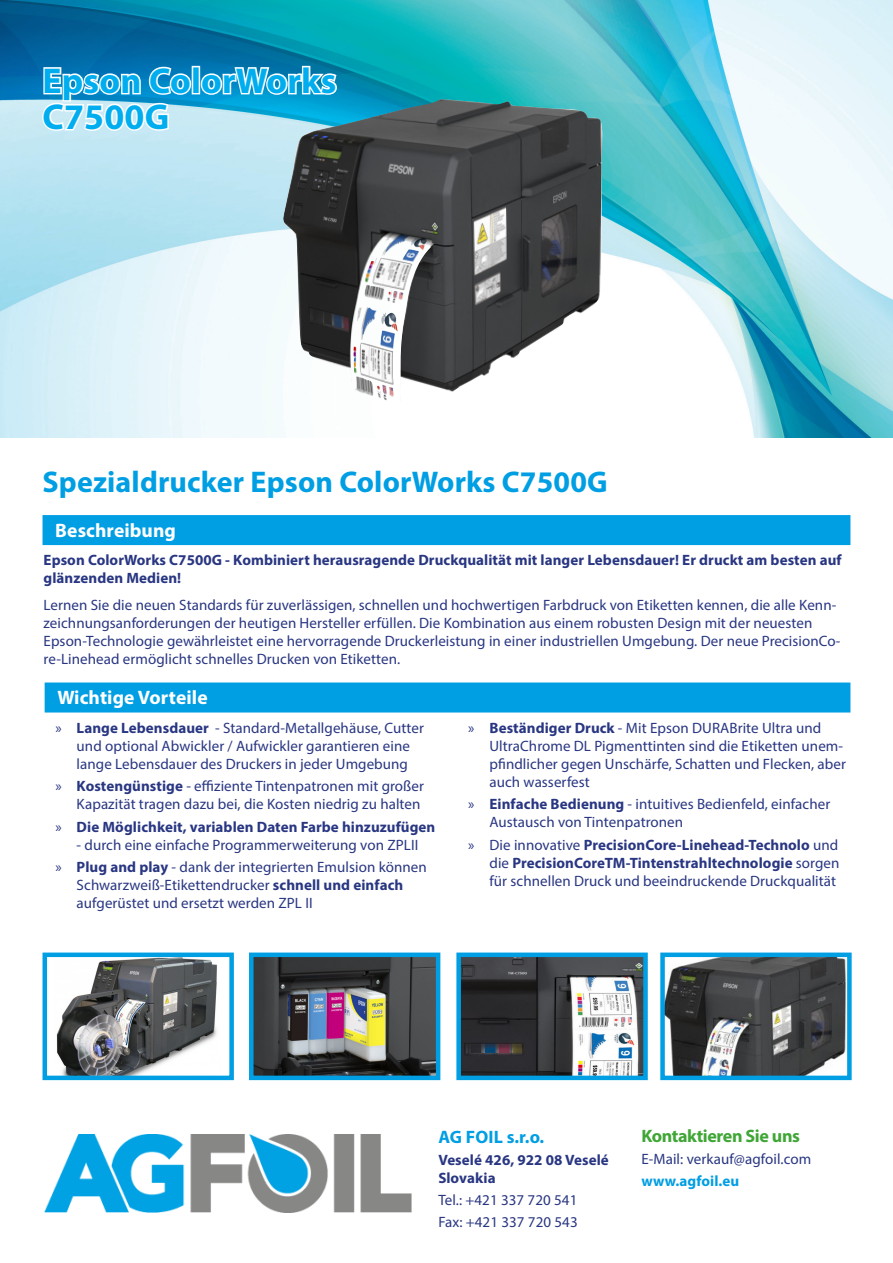
<style>
.page{position:relative;width:893px;height:1263px;background:#fff}
.page>*{position:absolute;margin:0;border:0;box-sizing:border-box;transform-origin:0 0}
.t1{font:700 36px/36px "Myriad Pro";letter-spacing:.005em;color:#00aeef}
.Nadpis1{font:700 30px "Myriad Pro";letter-spacing:.005em;color:#009ee3}
.Nadpis2{font:700 19.5px "Myriad Pro";letter-spacing:.005em;color:#fff}
.t2{font:700 18px "Myriad Pro";letter-spacing:-.02em;color:#40a636}
.t3{font:700 18px "Myriad Pro";letter-spacing:.005em;color:#009ee3}
.t4{font:15px/18px "Myriad Pro";letter-spacing:.005em;color:#293682}
.t5{font:700 15px/18px "Myriad Pro";letter-spacing:.005em;color:#293682}
.t6{font:700 15px "Myriad Pro";letter-spacing:.005em;color:#009ee3}
.s1{font-weight:700}
.s2{font-weight:400}
</style>
<div class="page">
<img style="left:0;top:0;width:893px;height:438px">
<img style="left:44px;top:1135px;width:367px;height:77px">
<div style="left:192px;top:66px;width:8px;height:28px;border:3px solid #fff"></div>
<svg style="left:199px;top:16px;width:139px;height:117px;background:#3ca8c6"></svg>
<svg style="left:41px;top:65px;width:152px;height:72px"></svg>
<img style="left:282px;top:99px;width:321px;height:293px">
<div style="left:43px;top:515px;width:807px;height:30px;background:#009ee3"></div>
<img style="left:55px;top:957px;width:164px;height:118px">
<div style="left:43px;top:952px;width:191px;height:128px;border:4px solid #009ee3"></div>
<img style="left:254px;top:957px;width:181px;height:118px">
<div style="left:249px;top:952px;width:191px;height:128px;border:4px solid #009ee3"></div>
<img style="left:665px;top:957px;width:180px;height:118px">
<div style="left:660px;top:952px;width:192px;height:128px;border:4px solid #009ee3"></div>
<img style="left:461px;top:957px;width:182px;height:118px">
<div style="left:456px;top:952px;width:192px;height:128px;border:4px solid #009ee3"></div>
<div style="left:45px;top:682px;width:805px;height:30px;background:#009ee3"></div>
<p class="t1" style="left:43px;top:62px;width:296px">Epson ColorWorks<br>C7500G</p>
<p class="Nadpis1" style="left:43px;top:463px;width:567px">Spezialdrucker Epson ColorWorks C7500G</p>
<p class="Nadpis2" style="left:55px;top:517px;width:122px">Beschreibung</p>
<p class="t5" style="left:44px;top:551px;width:800px">Epson ColorWorks C7500G - Kombiniert herausragende Druckqualität mit langer Lebensdauer! Er druckt am besten auf glänzenden Medien!</p>
<p class="t4" style="left:44px;top:596px;width:798px">Lernen Sie die neuen Standards für zuverlässigen, schnellen und hochwertigen Farbdruck von Etiketten kennen, die alle Kenn&shy;zeichnungsanforderungen der heutigen Hersteller erfüllen. Die Kombination aus einem robusten Design mit der neuesten Epson-Technologie gewährleistet eine hervorragende Druckerleistung in einer industriellen Umgebung. Der neue PrecisionCo&shy;re-Linehead ermöglicht schnelles Drucken von Etiketten.</p>
<p class="Nadpis2" style="left:57px;top:685px;width:152px">Wichtige Vorteile</p>
<p class="t4" style="left:55px;top:719px;width:370px;text-align:center">» <span class="s1">Lange Lebensdauer</span> - Standard-Metallgehäuse, Cutter und optional Abwickler / Aufwickler garantieren eine lange Lebensdauer des Druckers in jeder Umgebung</p>
<p class="t4" style="left:55px;top:777px;width:370px;text-align:right">» <span class="s1">Kostengünstige</span> - effiziente Tintenpatronen mit großer<br>Kapazität tragen dazu bei, die Kosten niedrig zu halten</p>
<p class="t5" style="left:55px;top:817px;width:382px"><span class="s2">»</span> Die Möglichkeit, variablen Daten Farbe hinzuzufügen</p>
<p class="t4" style="left:77px;top:835px;width:343px">- durch eine einfache Programmerweiterung von ZPLII</p>
<p class="t4" style="left:77px;top:858px;width:352px;text-indent:-21px">» <span class="s1">Plug and play</span> - dank der integrierten Emulsion können<br>Schwarzweiß-Etikettendrucker <span class="s1">schnell und einfach </span>aufgerüstet und ersetzt werden ZPL II</p>
<p class="t4" style="left:489px;top:719px;width:358px;text-indent:-21px">» <span class="s1">Beständiger Druck</span> - Mit Epson DURABrite Ultra und UltraChrome DL Pigmenttinten sind die Etiketten unem&shy;pfindlicher gegen Unschärfe, Schatten und Flecken, aber auch wasserfest</p>
<p class="t4" style="left:489px;top:795px;width:342px;text-indent:-21px">» <span class="s1">Einfache Bedienung</span> - intuitives Bedienfeld, einfacher<br>Austausch von Tintenpatronen</p>
<p class="t4" style="left:489px;top:835px;width:351px;text-align:justify;text-indent:-21px">» Die innovative <span class="s1">PrecisionCore-Linehead-Technolo</span> und die <span class="s1">PrecisionCoreTM-Tintenstrahltechnologie</span> sorgen für schnellen Druck und beeindruckende Druckqualität</p>
<p class="t3" style="left:438px;top:1125px;width:107px">AG FOIL s.r.o.</p>
<p class="t5" style="left:438px;top:1150px;width:172px">Veselé 426, 922 08 Veselé<br>Slovakia</p>
<p class="t4" style="left:438px;top:1189px;width:141px;line-height:22.2px">Tel.: +421 337 720 541<br>Fax: +421 337 720 543</p>
<p class="t2" style="left:641px;top:1124px;width:160px">Kontaktieren Sie uns</p>
<p class="t4" style="left:641px;top:1150px;width:171px">E-Mail: verkauf@agfoil.com</p>
<p class="t6" style="left:641px;top:1171px;width:99px">www.agfoil.eu</p>
</div>
